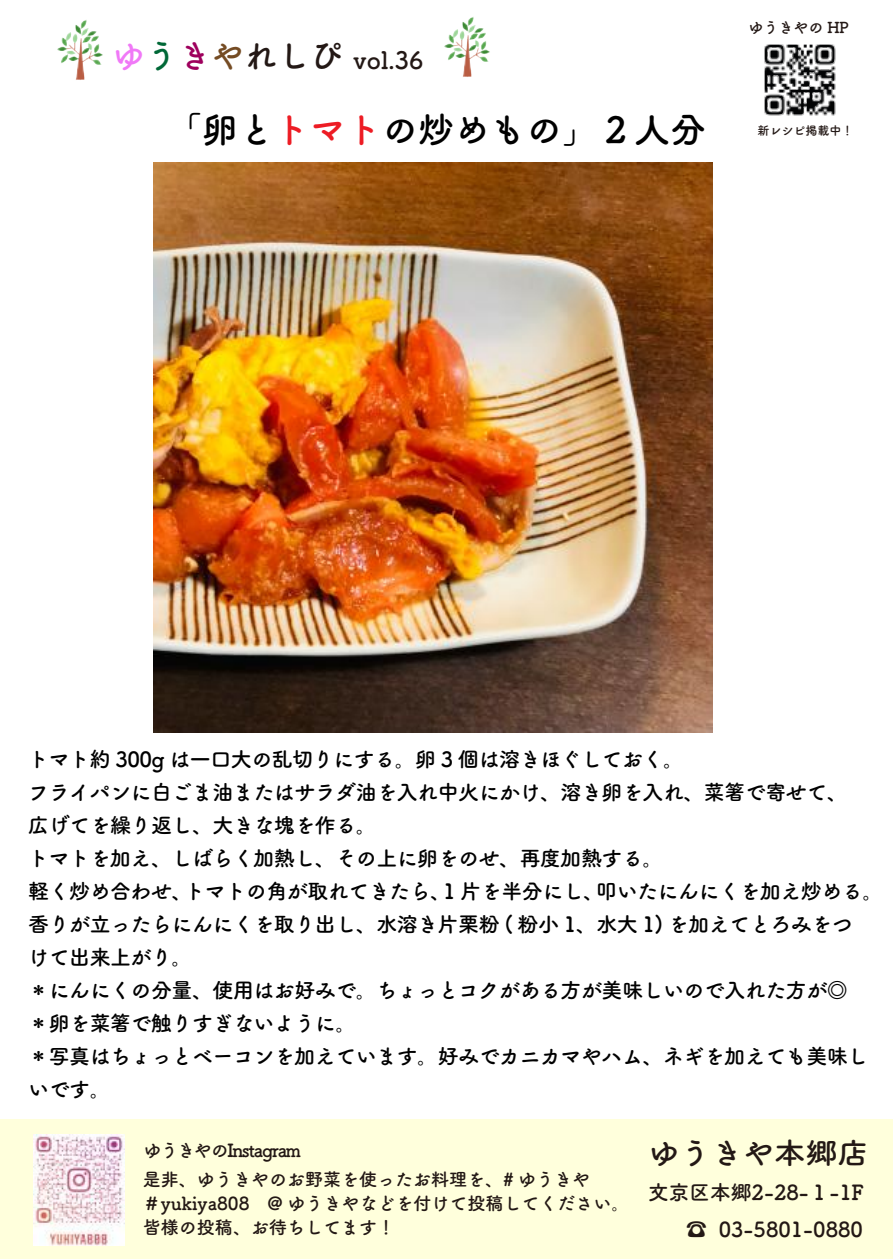
<style>
.page{position:relative;width:893px;height:1259px;background:#fff}
.page>*{position:absolute;margin:0;border:0;box-sizing:border-box;transform-origin:0 0}
.t1{font:700 36px "Tsuku B Rd Gothic";color:#000}
.t2{font:700 33px "Tsuku B Rd Gothic";color:#231815}
.t3{font:700 29.7px "Tsuku B Rd Gothic";color:#231815;scale:1.06 1}
.t4{font:700 24px "Tsuku B Rd Gothic";color:#231815}
.t5{font:700 21px/33px "Tsuku B Rd Gothic";letter-spacing:-.025em;color:#000}
.t6{font:700 20.7px/36.6px "Tsuku B Rd Gothic";color:#231815;text-align:right}
.t7{font:700 18px/23.7px "Tsuku B Rd Gothic";color:#231815}
.t8{font:700 18px "Tsuku B Rd Gothic";letter-spacing:-.07em;color:#231815}
.t9{font:700 15px "Tsuku B Rd Gothic";color:#231815}
.t10{font:700 12px "Tsuku B Rd Gothic";color:#231815}
.s1{color:#f079f7}
.s2{color:#006837}
.s3{color:#9e005d}
.s4{color:#754c24}
.s5{color:#ed1c24}
</style>
<div class="page">
<div style="left:0;top:1119px;width:893px;height:140px;background:#ffffdc"></div>
<img style="left:33px;top:1134px;width:92px;height:111px">
<img style="left:764px;top:44px;width:72px;height:72px">
<img style="left:444px;top:17px;width:46px;height:60px">
<img style="left:57px;top:20px;width:46px;height:60px">
<img style="left:153px;top:162px;width:560px;height:570px">
<h2 class="t2" style="left:112px;top:30px;width:232px"><span class="s1">ゆ</span><span class="s2">う</span><span class="s3">き</span><span class="s4">や</span>れしぴ</h2>
<p class="t4" style="left:353px;top:41px;width:72px">vol.36</p>
<h1 class="t1" style="left:166px;top:101px;width:541px">「卵と<span class="s5">トマト</span>の炒めもの」２人分</h1>
<p class="t9" style="left:749px;top:16px;width:102px">ゆうきやの HP</p>
<p class="t10" style="left:758px;top:121px;width:97px">新レシピ掲載中！</p>
<p class="t5" style="left:28px;top:741px;width:857px">トマト約 300g は一口大の乱切りにする。卵 3 個は溶きほぐしておく。<br>フライパンに白ごま油またはサラダ油を入れ中火にかけ、溶き卵を入れ、菜箸で寄せて、<br>広げてを繰り返し、大きな塊を作る。<br>トマトを加え、しばらく加熱し、その上に卵をのせ、再度加熱する。<br>軽く炒め合わせ、トマトの角が取れてきたら、1 片を半分にし、叩いたにんにくを加え炒める。香りが立ったらにんにくを取り出し、水溶き片栗粉 ( 粉小 1、水大 1) を加えてとろみをつ<br>けて出来上がり。<br>＊にんにくの分量、使用はお好みで。ちょっとコクがある方が美味しいので入れた方が◎<br>＊卵を菜箸で触りすぎないように。<br>＊写真はちょっとベーコンを加えています。好みでカニカマやハム、ネギを加えても美味しいです。</p>
<p class="t8" style="left:144px;top:1136px;width:159px">ゆうきやのInstagram</p>
<p class="t7" style="left:143px;top:1166px;width:488px">是非、ゆうきやのお野菜を使ったお料理を、# ゆうきや　＃yukiya808　@ ゆうきやなどを付けて投稿してください。皆様の投稿、お待ちしてます！</p>
<h3 class="t3" style="left:648px;top:1130px;width:210px">ゆうきや本郷店</h3>
<p class="t6" style="left:648px;top:1172px;width:218px">文京区本郷2-28-１-1F ☎ 03-5801-0880</p>
</div>
